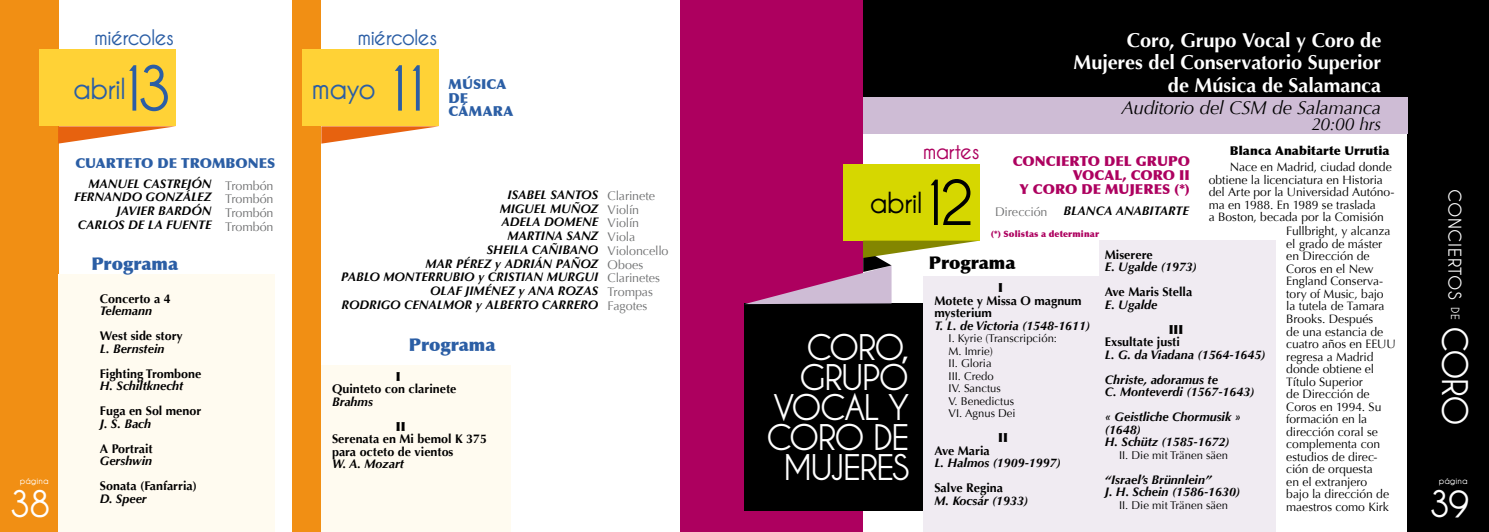
<style>
.page{position:relative;width:1489px;height:532px;background:#fff}
.page>*{position:absolute;margin:0;border:0;box-sizing:border-box;transform-origin:0 0}
.t1{font:700 36.25px "Caviar Dreams";color:#fff}
.t2{font:700 35px/30px "Caviar Dreams";letter-spacing:-.055em;color:#fff;text-align:right}
.t3{font:700 28.75px "Caviar Dreams";letter-spacing:-.045em;color:#2b5ea5}
.t4{font:700 28.75px "Caviar Dreams";letter-spacing:-.04em;color:#000}
.t5{font:700 21.25px "Caviar Dreams";letter-spacing:-.04em;color:#2b5ea5}
.t6{font:700 21.25px "Caviar Dreams";letter-spacing:-.04em;color:#ad005f}
.t7{font:700 20px/22.5px "Optima";letter-spacing:-.005em;color:#fff;text-align:right}
.t8{font:italic 18.75px "Optima";letter-spacing:-.015em;color:#000}
.t9{font:900 17.5px "Optima";letter-spacing:-.005em;color:#2b5ea5}
.t10{font:700 17.5px "Caviar Dreams";letter-spacing:.035em;color:#fff}
.t11{font:900 17.5px "Optima";letter-spacing:-.005em;color:#000}
.t12{font:italic 17.5px "Optima";letter-spacing:-.02em;color:#000}
.t13{font:900 13.75px/13.8px "Optima";color:#ad005f;text-align:right}
.t14{font:900 13.75px/13.8px "Optima";color:#2b5ea5}
.t15{font:italic 700 12.5px/13.8px "Optima";color:#000}
.t16{font:700 12.5px/12.5px "Optima";color:#000}
.t17{font:12.5px/13.8px "Optima";letter-spacing:-.005em;color:#707172;text-align:justify}
.t18{font:900 12.5px "Optima";color:#000}
.t19{font:12.12px/12.5px "Optima";letter-spacing:-.005em;color:#000}
.t20{font:900 12.12px "Optima";letter-spacing:.01em;color:#000}
.t21{font:11.25px/12.5px "Optima";color:#000}
.t22{font:900 8.75px "Optima";letter-spacing:.02em;color:#ad005f}
.t23{font:700 8.75px "Caviar Dreams";color:#fff}
.s1{font-size:61.25px}
.s2{font-size:11.25px}
</style>
<div class="page">
<div style="left:0;top:0;width:58px;height:531px;background:#f18f14"></div>
<div style="left:1407px;top:0;width:81px;height:531px;background:#000"></div>
<div style="left:292px;top:0;width:29px;height:531px;background:#f18f14"></div>
<div style="left:680px;top:0;width:183px;height:531px;background:#ad005f"></div>
<div style="left:744px;top:303px;width:178px;height:207px;background:#000"></div>
<div style="left:922px;top:276px;width:181px;height:255px;background:#f0ebf2"></div>
<div style="left:1098px;top:241px;width:177px;height:290px;background:#f0ebf2"></div>
<div style="left:863px;top:96px;width:544px;height:37px;background:#cebcd5"></div>
<div style="left:863px;top:0;width:556px;height:96px;background:#000"></div>
<div style="left:842px;top:164px;width:137px;height:76px;background:#d6d700"></div>
<svg style="left:745px;top:240px;width:234px;height:64px"></svg>
<div style="left:58px;top:274px;width:216px;height:257px;background:#fffbf0"></div>
<div style="left:321px;top:366px;width:190px;height:165px;background:#fffbf0"></div>
<div style="left:39px;top:49px;width:137px;height:77px;background:#ffd236"></div>
<svg style="left:58px;top:126px;width:118px;height:18px"></svg>
<div style="left:302px;top:49px;width:137px;height:77px;background:#ffd236"></div>
<svg style="left:321px;top:126px;width:118px;height:18px"></svg>
<p class="t23" style="left:20px;top:475px;width:30px">página</p>
<h1 class="t1" style="left:9px;top:483px;width:43px">38</h1>
<h3 class="t5" style="left:94px;top:25px;width:81px">miércoles</h3>
<h3 class="t5" style="left:357px;top:25px;width:81px">miércoles</h3>
<h3 class="t3" style="left:73px;top:72px;width:101px">abril<span class="s1">13</span></h3>
<h3 class="t3" style="left:311px;top:72px;width:125px">mayo<span class="s1">11</span></h3>
<p class="t14" style="left:448px;top:77px;width:66px">MÚSICA<br>DE<br>CÁMARA</p>
<p class="t14" style="left:75px;top:156px;width:201px">CUARTETO DE TROMBONES</p>
<p class="t15" style="left:74px;top:176px;width:139px;text-align:right">MANUEL CASTREJÓN<br>FERNANDO GONZÁLEZ<br>JAVIER BARDÓN<br>CARLOS DE LA FUENTE</p>
<h3 class="t9" style="left:91px;top:253px;width:88px">Programa</h3>
<p class="t16" style="left:100px;top:292px;width:72px">Concerto a 4</p>
<p class="t15" style="left:100px;top:304px;width:54px">Telemann</p>
<p class="t16" style="left:100px;top:330px;width:84px">West side story</p>
<p class="t15" style="left:100px;top:341px;width:66px">L. Bernstein</p>
<p class="t16" style="left:100px;top:367px;width:103px">Fighting Trombone</p>
<p class="t15" style="left:100px;top:379px;width:85px">H. Schiltknecht</p>
<p class="t16" style="left:100px;top:405px;width:103px">Fuga en Sol menor</p>
<p class="t15" style="left:100px;top:416px;width:53px">J. S. Bach</p>
<p class="t16" style="left:100px;top:442px;width:54px">A Portrait</p>
<p class="t15" style="left:100px;top:454px;width:54px">Gershwin</p>
<p class="t16" style="left:100px;top:480px;width:99px">Sonata (Fanfarria)</p>
<p class="t15" style="left:100px;top:491px;width:48px">D. Speer</p>
<p class="t17" style="left:225px;top:178px;width:50px">Trombón Trombón Trombón Trombón</p>
<p class="t17" style="left:607px;top:189px;width:62px;text-align:left">Clarinete<br>Violín<br>Violín<br>Viola<br>Violoncello<br>Oboes<br>Clarinetes<br>Trompas<br>Fagotes</p>
<p class="t15" style="left:341px;top:188px;width:258px;text-align:right">ISABEL SANTOS<br>MIGUEL MUÑOZ<br>ADELA DOMENE<br>MARTINA SANZ<br>SHEILA CAÑIBANO<br>MAR PÉREZ y ADRIÁN PAÑOZ<br>PABLO MONTERRUBIO y CRISTIAN MURGUI<br>OLAF JIMÉNEZ y ANA ROZAS<br>RODRIGO CENALMOR y ALBERTO CARRERO</p>
<h3 class="t9" style="left:409px;top:334px;width:88px">Programa</h3>
<p class="t18" style="left:396px;top:369px;width:6px">I</p>
<p class="t16" style="left:332px;top:383px;width:126px">Quinteto con clarinete</p>
<p class="t15" style="left:332px;top:394px;width:42px">Brahms</p>
<p class="t18" style="left:396px;top:419px;width:11px">II</p>
<p class="t16" style="left:332px;top:433px;width:156px">Serenata en Mi bemol K 375 para octeto de vientos</p>
<p class="t15" style="left:332px;top:457px;width:74px">W. A. Mozart</p>
<h3 class="t7" style="left:1073px;top:29px;width:309px">Coro, Grupo Vocal y Coro de<br>Mujeres del Conservatorio Superior de Música de Salamanca</h3>
<h3 class="t8" style="left:1121px;top:97px;width:261px">Auditorio del CSM de Salamanca</h3>
<h3 class="t12" style="left:1311px;top:114px;width:71px">20:00 hrs</h3>
<p class="t13" style="left:1012px;top:155px;width:179px">CONCIERTO DEL GRUPO<br>VOCAL, CORO II<br>Y CORO DE MUJERES (*)</p>
<p class="t22" style="left:990px;top:228px;width:110px">(*) Solistas a determinar</p>
<h3 class="t6" style="left:922px;top:139px;width:58px">martes</h3>
<p class="t20" style="left:1229px;top:144px;width:161px">Blanca Anabitarte Urrutia</p>
<p class="t19" style="left:1208px;top:161px;width:187px;text-indent:21px">Nace en Madrid, ciudad donde obtiene la licenciatura en Historia del Arte por la Universidad Autóno&shy;ma en 1988. En 1989 se traslada<br>a Boston, becada por la Comisión</p>
<h3 class="t4" style="left:869px;top:186px;width:107px">abril<span class="s1">12</span></h3>
<p class="t17" style="left:995px;top:205px;width:54px">Dirección</p>
<p class="t15" style="left:1063px;top:204px;width:127px">BLANCA ANABITARTE</p>
<p class="t19" style="left:1286px;top:225px;width:111px">Fullbright, y alcanza el grado de máster en Dirección de<br>Coros en el New<br>England Conserva&shy;tory of Music, bajo<br>la tutela de Tamara<br>Brooks. Después<br>de una estancia de cuatro años en EEUU regresa a Madrid donde obtiene el<br>Título Superior<br>de Dirección de<br>Coros en 1994. Su formación en la dirección coral se complementa con estudios de direc&shy;ción de orquesta<br>en el extranjero<br>bajo la dirección de maestros como Kirk</p>
<p class="t16" style="left:1104px;top:248px;width:49px">Miserere</p>
<p class="t15" style="left:1104px;top:260px;width:94px">E. Ugalde (1973)</p>
<p class="t16" style="left:1104px;top:286px;width:89px">Ave Maris Stella</p>
<p class="t15" style="left:1104px;top:297px;width:54px">E. Ugalde</p>
<p class="t18" style="left:1168px;top:322px;width:16px">III</p>
<p class="t16" style="left:1104px;top:336px;width:77px">Exsultate justi</p>
<p class="t15" style="left:1104px;top:342px;width:162px;line-height:25px">L. G. da Viadana (1564-1645)<br>Christe, adoramus te</p>
<p class="t15" style="left:1104px;top:379px;width:151px;line-height:25px">C. Monteverdi (1567-1643) « Geistliche Chormusik »</p>
<p class="t15" style="left:1104px;top:423px;width:126px;line-height:12.5px">(1648)<br>H. Schütz (1585-1672)</p>
<p class="t21" style="left:1118px;top:449px;width:111px">II. Die mit Tränen säen</p>
<p class="t15" style="left:1104px;top:473px;width:137px;line-height:12.5px">“Israel’s Brünnlein”<br>J. H. Schein (1586-1630)</p>
<p class="t21" style="left:1118px;top:499px;width:111px">II. Die mit Tränen säen</p>
<h3 class="t11" style="left:928px;top:252px;width:88px">Programa</h3>
<p class="t18" style="left:998px;top:280px;width:6px">I</p>
<p class="t16" style="left:934px;top:294px;width:149px">Motete y Missa O magnum mysterium</p>
<p class="t15" style="left:934px;top:318px;width:157px">T. L. de Victoria (1548-1611)</p>
<p class="t21" style="left:948px;top:332px;width:110px">I. Kyrie (Transcripción:<br>M. Imrie)<br>II. Gloria<br>III. Credo<br>IV. Sanctus<br>V. Benedictus<br>VI. Agnus Dei</p>
<p class="t18" style="left:998px;top:430px;width:11px">II</p>
<p class="t16" style="left:934px;top:444px;width:57px">Ave Maria</p>
<p class="t15" style="left:934px;top:456px;width:128px">L. Halmos (1909-1997)</p>
<p class="t16" style="left:934px;top:481px;width:70px">Salve Regina</p>
<p class="t15" style="left:934px;top:493px;width:95px">M. Kocsár (1933)</p>
<h2 class="t2" style="left:766px;top:332px;width:145px">CORO,<br>GRUPO<br>VOCAL Y<br>CORO DE<br>MUJERES</h2>
<h3 class="t10" style="left:1464px;top:188px;width:133px;rotate:90deg">CONCIERTOS <span class="s2">DE</span></h3>
<h2 class="t2" style="left:1470px;top:325px;width:101px;rotate:90deg">CORO</h2>
<p class="t23" style="left:1438px;top:475px;width:30px">página</p>
<h1 class="t1" style="left:1428px;top:483px;width:42px">39</h1>
</div>
